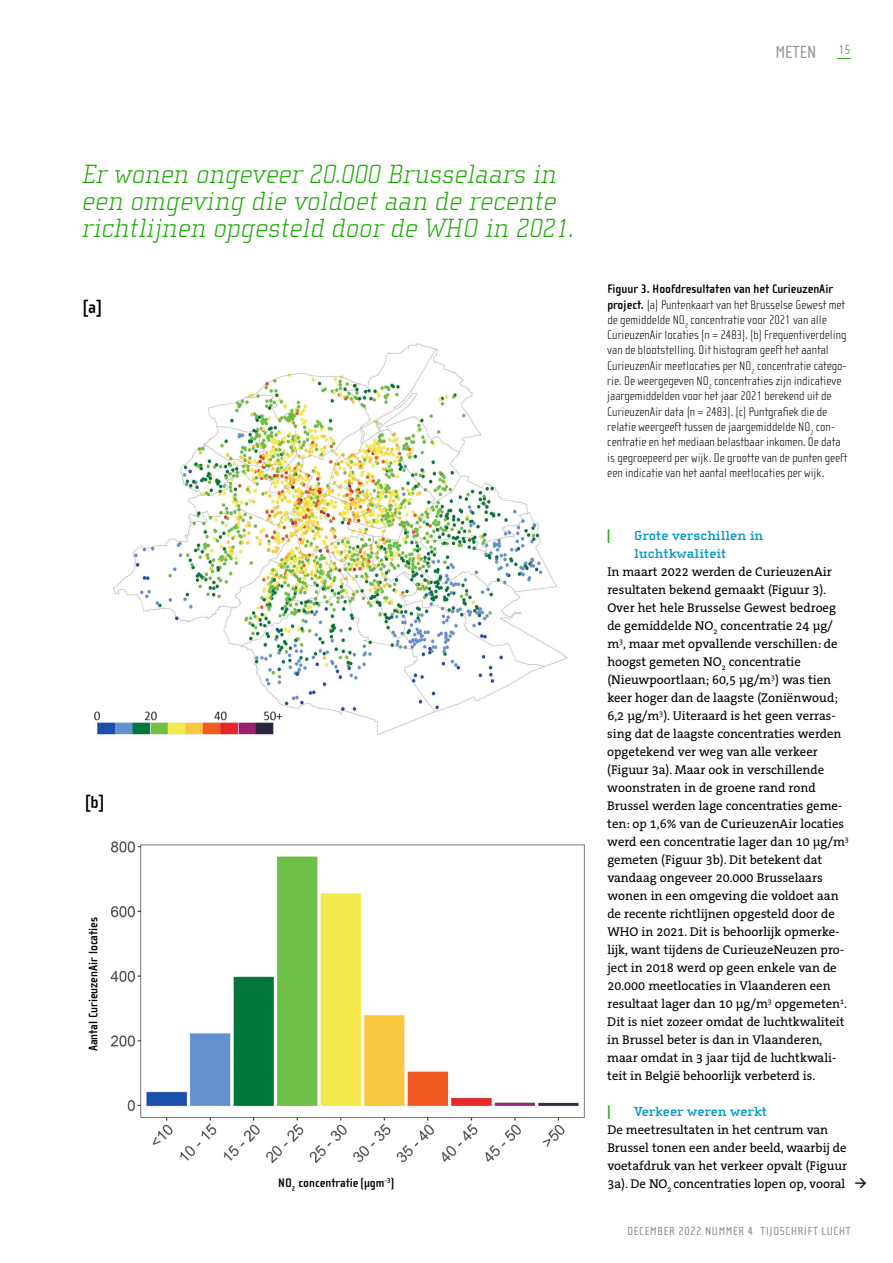
<style>
.page{position:relative;width:893px;height:1263px;background:#fff}
.page>*{position:absolute;margin:0;border:0;box-sizing:border-box;transform-origin:0 0}
.t1{font:italic 100 27px/27px "Cholla Slab OT";color:#1aa900}
.t2{font:18px "Cholla Sans OT";color:#969693}
.t3{font:700 18px "Cholla Sans OT";color:#000}
.t4{font:700 13.5px/18px "Cholla Slab OT";color:#0097c6}
.t5{font:700 13.5px "Helvetica Neue LT Std";color:#1aa900}
.t6{font:12.75px/18px "The Serif B W5 Plain";color:#000}
.t7{font:100 12.75px/15.3px "Cholla Sans OT";color:#000}
.t8{font:700 12.75px "Cholla Sans OT";color:#000}
.t9{font:12px "Cholla Sans OT";letter-spacing:.05em;color:#8c8b88}
.s1{font-weight:700}
</style>
<div class="page">
<svg style="left:838px;top:58px;width:12px;height:1px"></svg>
<img style="left:94px;top:343px;width:474px;height:393px">
<img style="left:110px;top:841px;width:475px;height:323px">
<h2 class="t2" style="left:775px;top:43px;width:77px">METEN <sup>15</sup></h2>
<h1 class="t1" style="left:83px;top:161px;width:493px">Er wonen ongeveer 20.000 Brusselaars in een omgeving die voldoet aan de recente richtlijnen opgesteld door de WHO in 2021.</h1>
<h2 class="t3" style="left:83px;top:298px;width:20px">[a]</h2>
<h2 class="t3" style="left:85px;top:792px;width:21px">[b]</h2>
<p class="t8" style="left:86px;top:1051px;width:136px;rotate:-90deg">Aantal CurieuzenAir locaties</p>
<p class="t8" style="left:278px;top:1176px;width:118px">NO<sub>2</sub> concentratie (µgm<sup>-3</sup>)</p>
<p class="t7" style="left:607px;top:281px;width:242px"><span class="s1">Figuur 3. Hoofdresultaten van het CurieuzenAir project.</span> (a) Puntenkaart van het Brusselse Gewest met de gemiddelde NO<sub>2</sub> concentratie voor 2021 van alle CurieuzenAir locaties (n = 2483). (b) Frequentiverdeling van de blootstelling. Dit histogram geeft het aantal CurieuzenAir meetlocaties per NO<sub>2</sub> concentratie catego&shy;rie. De weergegeven NO<sub>2</sub> concentraties zijn indicatieve jaargemiddelden voor het jaar 2021 berekend uit de CurieuzenAir data (n = 2483). (c) Puntgrafiek die de relatie weergeeft tussen de jaargemiddelde NO<sub>2</sub> con&shy;centratie en het mediaan belastbaar inkomen. De data is gegroepeerd per wijk. De grootte van de punten geeft een indicatie van het aantal meetlocaties per wijk.</p>
<p class="t5" style="left:607px;top:527px;width:5px">|</p>
<p class="t4" style="left:634px;top:527px;width:130px">Grote verschillen in luchtkwaliteit</p>
<p class="t6" style="left:607px;top:563px;width:243px">In maart 2022 werden de CurieuzenAir resultaten bekend gemaakt (Figuur 3).<br>Over het hele Brusselse Gewest bedroeg de gemiddelde NO<sub>2</sub> concentratie 24 µg/ m<sup>3</sup>, maar met opvallende verschillen: de hoogst gemeten NO<sub>2</sub> concentratie (Nieuwpoortlaan; 60,5 µg/m<sup>3</sup>) was tien keer hoger dan de laagste (Zoniënwoud; 6,2 µg/m<sup>3</sup>). Uiteraard is het geen verras&shy;sing dat de laagste concentraties werden opgetekend ver weg van alle verkeer (Figuur 3a). Maar ook in verschillende woonstraten in de groene rand rond Brussel werden lage concentraties geme&shy;ten: op 1,6% van de CurieuzenAir locaties werd een concentratie lager dan 10 µg/m<sup>3 </sup>gemeten (Figuur 3b). Dit betekent dat vandaag ongeveer 20.000 Brusselaars wonen in een omgeving die voldoet aan de recente richtlijnen opgesteld door de WHO in 2021. Dit is behoorlijk opmerke&shy;lijk, want tijdens de CurieuzeNeuzen pro&shy;ject in 2018 werd op geen enkele van de 20.000 meetlocaties in Vlaanderen een resultaat lager dan 10 µg/m<sup>3</sup> opgemeten<sup>1</sup>.<br>Dit is niet zozeer omdat de luchtkwaliteit in Brussel beter is dan in Vlaanderen, maar omdat in 3 jaar tijd de luchtkwali&shy;teit in België behoorlijk verbeterd is.</p>
<p class="t5" style="left:607px;top:1103px;width:5px">|</p>
<p class="t4" style="left:634px;top:1103px;width:134px">Verkeer weren werkt</p>
<p class="t6" style="left:607px;top:1121px;width:241px">De meetresultaten in het centrum van Brussel tonen een ander beeld, waarbij de voetafdruk van het verkeer opvalt (Figuur 3a). De NO<sub>2</sub> concentraties lopen op, vooral</p>
<p class="t9" style="left:627px;top:1225px;width:225px">DECEMBER 2022 NUMMER 4 TIJDSCHRIFT LUCHT</p>
</div>
